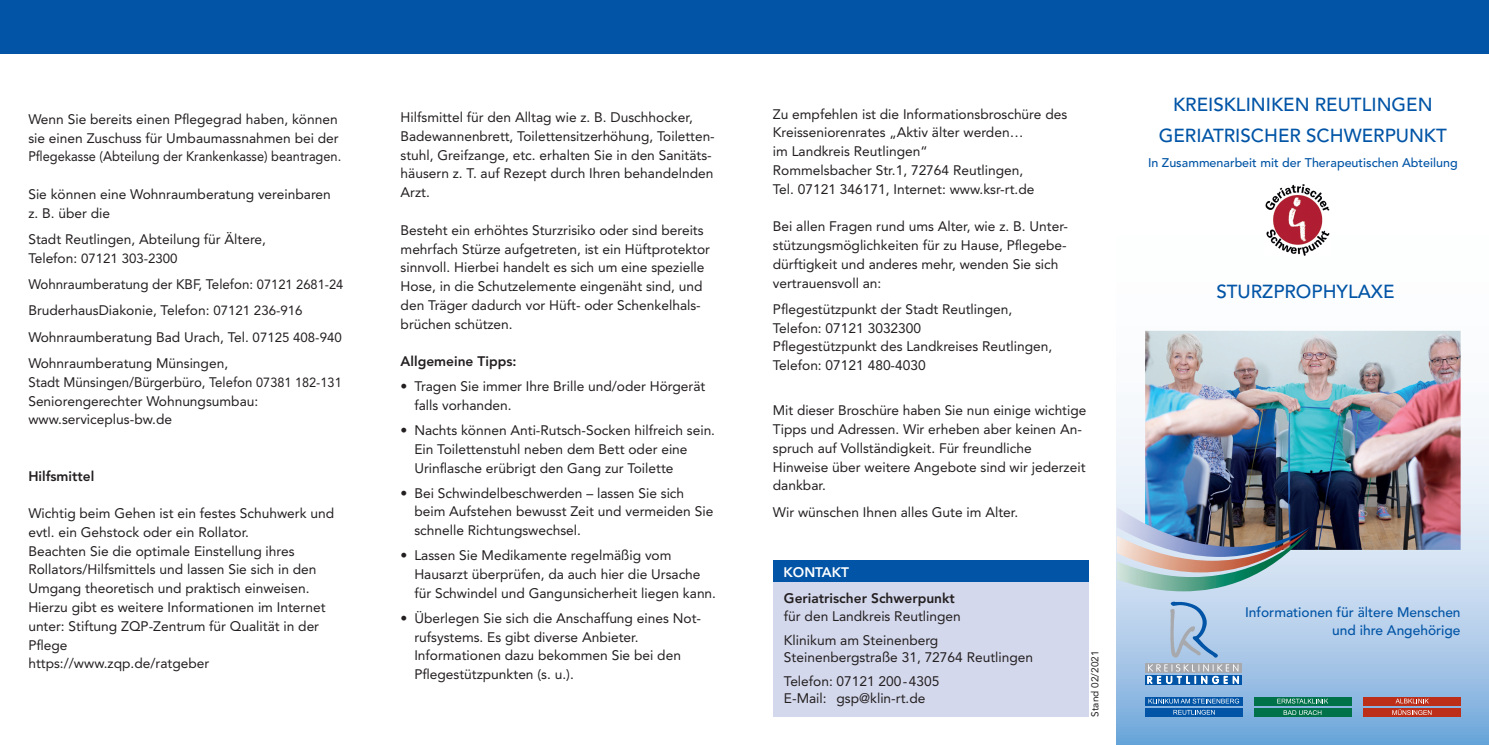
<style>
.page{position:relative;width:1489px;height:745px;background:#fff}
.page>*{position:absolute;margin:0;border:0;box-sizing:border-box;transform-origin:0 0}
.t1{font:500 18.75px/31.2px "Avenir LT Std";color:#0154a6;text-align:center}
.t2{font:13.75px/18.8px "Avenir LT Std";color:#231f20}
.t3{font:13.75px/18.8px "Avenir LT Std";color:#231f20;scale:.96 1}
.t4{font:800 13.75px "Avenir LT Std";color:#231f20}
.t5{font:500 13.75px/17.5px "Avenir LT Std";color:#0154a6;text-align:right}
.t6{font:800 13.75px "Avenir LT Std";color:#fff}
.t7{font:13.25px "Avenir LT Std";color:#231f20}
.t8{font:500 12.5px "Avenir LT Std";color:#0154a6}
.t9{font:10px "Avenir LT Std";color:#231f20}
.s1{font-size:13.75px}
.s2{font-size:13.25px}
</style>
<div class="page">
<svg style="left:1116px;top:53px;width:372px;height:691px"></svg>
<div style="left:0;top:0;width:1488px;height:53px;background:#0154a6"></div>
<svg style="left:1144px;top:696px;width:98px;height:9px"></svg>
<div style="left:1144px;top:707px;width:98px;height:9px;background:#0154a6"></div>
<svg style="left:1148px;top:698px;width:90px;height:5px"></svg>
<svg style="left:1173px;top:709px;width:41px;height:5px"></svg>
<div style="left:1254px;top:696px;width:97px;height:9px;background:#007249"></div>
<div style="left:1254px;top:707px;width:97px;height:9px;background:#007249"></div>
<svg style="left:1277px;top:698px;width:51px;height:5px"></svg>
<svg style="left:1283px;top:710px;width:38px;height:4px"></svg>
<div style="left:1363px;top:707px;width:97px;height:9px;background:#bc2e18"></div>
<div style="left:1363px;top:696px;width:97px;height:9px;background:#bc2e18"></div>
<svg style="left:1392px;top:698px;width:39px;height:16px"></svg>
<svg style="left:1145px;top:674px;width:96px;height:10px"></svg>
<svg style="left:1145px;top:663px;width:96px;height:9px"></svg>
<svg style="left:1147px;top:663px;width:91px;height:20px;background:#8fa8c3"></svg>
<svg style="left:1170px;top:601px;width:47px;height:56px;background:#9fbbda"></svg>
<img style="left:1263px;top:184px;width:67px;height:71px">
<div style="left:772px;top:579px;width:316px;height:137px;background:#d4d8ec"></div>
<div style="left:772px;top:560px;width:316px;height:21px;background:#0154a6"></div>
<img style="left:1144px;top:330px;width:316px;height:219px">
<img style="left:1116px;top:507px;width:195px;height:49px">
<img style="left:1116px;top:527px;width:194px;height:64px">
<p class="t2" style="left:28px;top:110px;width:314px">Wenn Sie bereits einen Pflegegrad haben, können sie einen Zuschuss für Umbaumassnahmen bei der<br>Pflegekasse (Abteilung der Krankenkasse) beantragen.</p>
<p class="t2" style="left:28px;top:185px;width:304px">Sie können eine Wohnraumberatung vereinbaren z. B. über die</p>
<p class="t2" style="left:28px;top:230px;width:239px">Stadt Reutlingen, Abteilung für Ältere,</p>
<p class="t7" style="left:28px;top:250px;width:151px"><span class="s1">Telefon:</span> 07121 303-2300</p>
<p class="t2" style="left:28px;top:271px;width:316px;line-height:26.2px">Wohnraumberatung der KBF, Telefon: <span class="s2">07121 2681-24<br></span>BruderhausDiakonie, Telefon: <span class="s2">07121 236-916<br></span>Wohnraumberatung Bad Urach, Tel. <span class="s2">07125 408-940<br></span>Wohnraumberatung Münsingen,</p>
<p class="t3" style="left:28px;top:372px;width:328px">Stadt Münsingen/Bürgerbüro, Telefon <span class="s2">07381 182-131<br></span>Seniorengerechter Wohnungsumbau: www.serviceplus-bw.de</p>
<p class="t4" style="left:28px;top:467px;width:67px">Hilfsmittel</p>
<p class="t2" style="left:28px;top:503px;width:307px">Wichtig beim Gehen ist ein festes Schuhwerk und evtl. ein Gehstock oder ein Rollator.<br>Beachten Sie die optimale Einstellung ihres Rollators/Hilfsmittels und lassen Sie sich in den Umgang theoretisch und praktisch einweisen.<br>Hierzu gibt es weitere Informationen im Internet unter: Stiftung ZQP-Zentrum für Qualität in der Pflege<br>https://www.zqp.de/ratgeber</p>
<p class="t2" style="left:400px;top:108px;width:316px">Hilfsmittel für den Alltag wie z. B. Duschhocker, Badewannenbrett, Toilettensitzerhöhung, Toiletten&shy;stuhl, Greifzange, etc. erhalten Sie in den Sanitäts&shy;häusern z. T. auf Rezept durch Ihren behandelnden Arzt.</p>
<p class="t2" style="left:400px;top:220px;width:311px">Besteht ein erhöhtes Sturzrisiko oder sind bereits mehrfach Stürze aufgetreten, ist ein Hüftprotektor sinnvoll. Hierbei handelt es sich um eine spezielle Hose, in die Schutzelemente eingenäht sind, und den Träger dadurch vor Hüft- oder Schenkelhals&shy;brüchen schützen.</p>
<p class="t4" style="left:400px;top:353px;width:117px">Allgemeine Tipps:</p>
<p class="t2" style="left:414px;top:377px;width:292px;text-indent:-14px">• Tragen Sie immer Ihre Brille und/oder Hörgerät falls vorhanden.</p>
<p class="t2" style="left:414px;top:421px;width:302px;text-indent:-14px">• Nachts können Anti-Rutsch-Socken hilfreich sein.<br>Ein Toilettenstuhl neben dem Bett oder eine<br>Urinflasche erübrigt den Gang zur Toilette</p>
<p class="t2" style="left:414px;top:483px;width:300px;text-indent:-14px">• Bei Schwindelbeschwerden – lassen Sie sich beim Aufstehen bewusst Zeit und vermeiden Sie schnelle Richtungswechsel.</p>
<p class="t2" style="left:414px;top:546px;width:303px;text-indent:-14px">• Lassen Sie Medikamente regelmäßig vom<br>Hausarzt überprüfen, da auch hier die Ursache für Schwindel und Gangunsicherheit liegen kann.</p>
<p class="t2" style="left:414px;top:608px;width:288px;text-indent:-14px">• Überlegen Sie sich die Anschaffung eines Not&shy;rufsystems. Es gibt diverse Anbieter.<br>Informationen dazu bekommen Sie bei den Pflegestützpunkten (s. u.).</p>
<p class="t2" style="left:772px;top:104px;width:296px">Zu empfehlen ist die Informationsbroschüre des Kreisseniorenrates „Aktiv älter werden…<br>im Landkreis Reutlingen“<br>Rommelsbacher Str.1, 72764 Reutlingen,<br>Tel. 07121 346171, Internet: www.ksr-rt.de</p>
<p class="t2" style="left:772px;top:217px;width:296px">Bei allen Fragen rund ums Alter, wie z. B. Unter&shy;stützungsmöglichkeiten für zu Hause, Pflegebe&shy;dürftigkeit und anderes mehr, wenden Sie sich vertrauensvoll an:</p>
<p class="t2" style="left:772px;top:299px;width:281px">Pflegestützpunkt der Stadt Reutlingen, Telefon: 07121 3032300<br>Pflegestützpunkt des Landkreises Reutlingen, Telefon: 07121 480-4030</p>
<p class="t2" style="left:772px;top:401px;width:315px">Mit dieser Broschüre haben Sie nun einige wichtige Tipps und Adressen. Wir erheben aber keinen An&shy;spruch auf Vollständigkeit. Für freundliche Hinweise über weitere Angebote sind wir jederzeit dankbar.</p>
<p class="t2" style="left:772px;top:502px;width:247px">Wir wünschen Ihnen alles Gute im Alter.</p>
<p class="t6" style="left:783px;top:563px;width:67px">KONTAKT</p>
<p class="t4" style="left:784px;top:590px;width:172px">Geriatrischer Schwerpunkt</p>
<p class="t2" style="left:784px;top:603px;width:178px;line-height:23.8px">für den Landkreis Reutlingen<br>Klinikum am Steinenberg</p>
<p class="t2" style="left:784px;top:645px;width:251px;line-height:23.8px">Steinenbergstraße 31, 72764 Reutlingen<br>Telefon: 07121 200-4305</p>
<p class="t2" style="left:784px;top:688px;width:143px">E-Mail: gsp@klin-rt.de</p>
<p class="t9" style="left:1089px;top:716px;width:67px;rotate:-90deg">Stand 02/2021</p>
<h1 class="t1" style="left:1158px;top:89px;width:289px">KREISKLINIKEN REUTLINGEN<br>GERIATRISCHER SCHWERPUNKT</h1>
<p class="t8" style="left:1147px;top:155px;width:311px">In Zusammenarbeit mit der Therapeutischen Abteilung</p>
<h1 class="t1" style="left:1216px;top:276px;width:180px">STURZPROPHYLAXE</h1>
<p class="t5" style="left:1244px;top:603px;width:217px">Informationen für ältere Menschen und ihre Angehörige</p>
</div>
